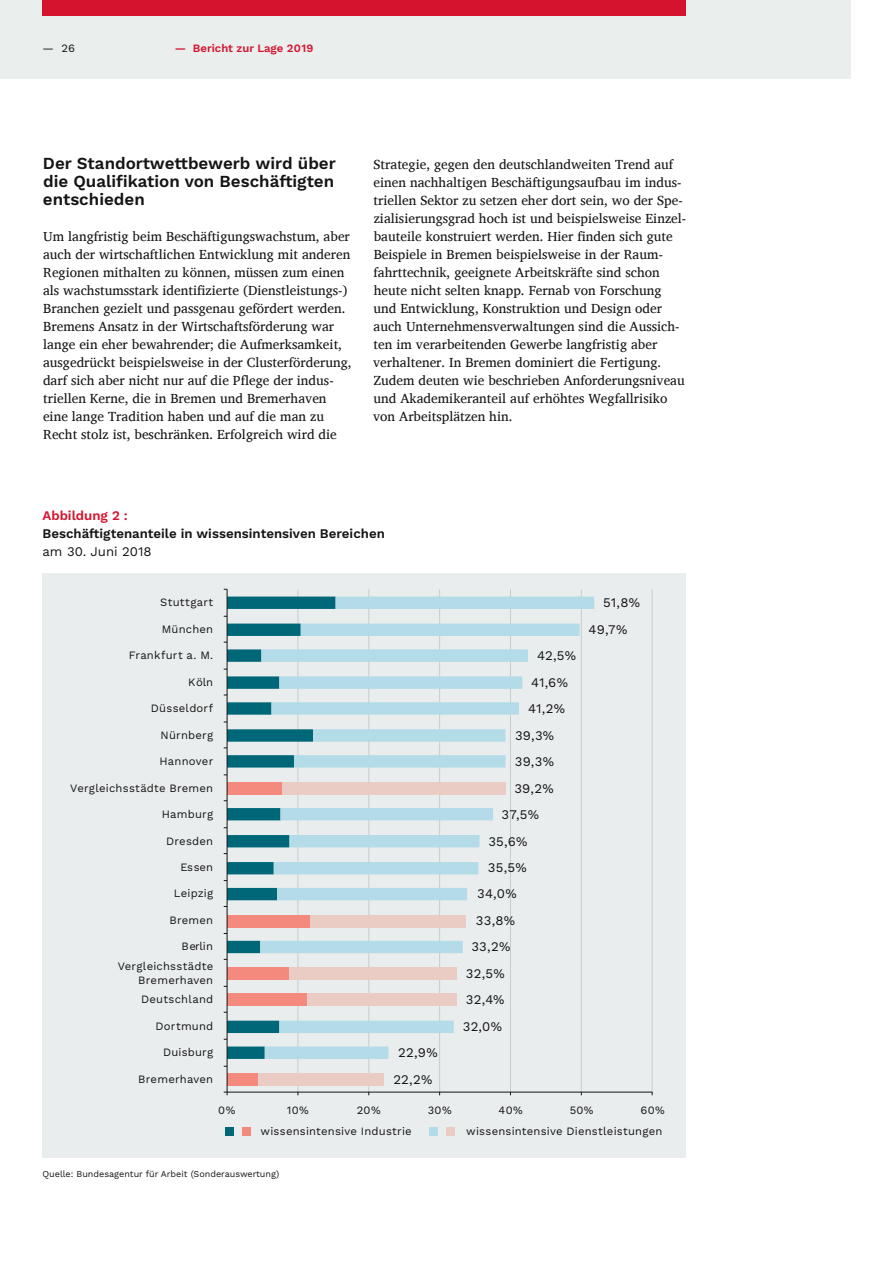
<style>
.page{position:relative;width:893px;height:1263px;background:#fff}
.page>*{position:absolute;margin:0;border:0;box-sizing:border-box;transform-origin:0 0}
.Fließtext_Charis_9pt{font:600 16.8px/18px "Work Sans";color:#141414;text-align:justify}
.Fließtext_Charis_9pt-2{font:13.5px/18px "Charis SIL";color:#141414}
.Headline_Absatz_8_8p{font:13.2px/26.4px "Work Sans";letter-spacing:.015em;color:#141414}
.Headline_Absatz_8_8p-2{font:600 13.2px "Work Sans";color:#141414}
.Fließtext_Charis_9pt-3{font:600 13.2px "Work Sans";color:#d4142e}
.t1{font:11.25px/19.8px "Work Sans";letter-spacing:.02em;color:#141414;text-align:right}
.t2{font:600 11.25px "Work Sans";color:#d4142e}
.Headline_Absatz_8_8p-3{font:9px "Work Sans";color:#141414}
</style>
<div class="page">
<div style="left:0;top:0;width:850px;height:79px;background:#eaeeed"></div>
<div style="left:43px;top:0;width:643px;height:16px;background:#d4142e"></div>
<div style="left:43px;top:574px;width:641px;height:578px;background:#e9eded"></div>
<hr style="left:652px;top:589px;width:1px;height:503px;background:#c4cfcd">
<hr style="left:581px;top:589px;width:1px;height:503px;background:#c4cfcd">
<hr style="left:510px;top:589px;width:1px;height:503px;background:#c4cfcd">
<hr style="left:439px;top:589px;width:1px;height:503px;background:#c4cfcd">
<hr style="left:368px;top:589px;width:1px;height:503px;background:#c4cfcd">
<hr style="left:298px;top:589px;width:1px;height:503px;background:#c4cfcd">
<div style="left:227px;top:1073px;width:31px;height:13px;background:#f48a7e"></div>
<svg style="left:228px;top:596px;width:32px;height:463px"></svg>
<div style="left:258px;top:1073px;width:126px;height:13px;background:#ebccc5"></div>
<svg style="left:260px;top:596px;width:334px;height:463px"></svg>
<div style="left:226px;top:1127px;width:8px;height:9px;background:#006779"></div>
<div style="left:242px;top:1127px;width:8px;height:9px;background:#f48a7e"></div>
<div style="left:430px;top:1127px;width:8px;height:9px;background:#b3dbe8"></div>
<div style="left:446px;top:1127px;width:9px;height:9px;background:#ebccc5"></div>
<hr style="left:227px;top:1092px;width:425px;height:1px;background:#141414">
<hr style="left:227px;top:589px;width:1px;height:503px;background:#141414">
<p class="t1" style="left:43px;top:38px;width:34px">— 26</p>
<p class="t2" style="left:175px;top:41px;width:140px">— Bericht zur Lage 2019</p>
<p class="Fließtext_Charis_9pt" style="left:43px;top:155px;width:295px">Der Standortwettbewerb wird über die Qualifikation von Beschäftigten entschieden</p>
<p class="Fließtext_Charis_9pt-2" style="left:43px;top:227px;width:310px">Um langfristig beim Beschäftigungswachstum, aber auch der wirtschaftlichen Entwicklung mit anderen Regionen mithalten zu können, müssen zum einen als wachstumsstark identifizierte (Dienstleistungs-)<br>Branchen gezielt und passgenau gefördert werden.<br>Bremens Ansatz in der Wirtschaftsförderung war lange ein eher bewahrender; die Aufmerksamkeit, ausgedrückt beispielsweise in der Clusterförderung, darf sich aber nicht nur auf die Pflege der indus&shy;triellen Kerne, die in Bremen und Bremerhaven eine lange Tradition haben und auf die man zu Recht stolz ist, beschränken. Erfolgreich wird die</p>
<p class="Fließtext_Charis_9pt-2" style="left:373px;top:155px;width:315px">Strategie, gegen den deutschlandweiten Trend auf einen nachhaltigen Beschäftigungsaufbau im indus&shy;triellen Sektor zu setzen eher dort sein, wo der Spe&shy;zialisierungsgrad hoch ist und beispielsweise Einzel&shy;bauteile konstruiert werden. Hier finden sich gute Beispiele in Bremen beispielsweise in der Raum&shy;fahrttechnik, geeignete Arbeitskräfte sind schon heute nicht selten knapp. Fernab von Forschung und Entwicklung, Konstruktion und Design oder auch Unternehmensverwaltungen sind die Aussich&shy;ten im verarbeitenden Gewerbe langfristig aber verhaltener. In Bremen dominiert die Fertigung.<br>Zudem deuten wie beschrieben Anforderungsniveau und Akademikeranteil auf erhöhtes Wegfallrisiko von Arbeitsplätzen hin.</p>
<p class="Fließtext_Charis_9pt-3" style="left:43px;top:507px;width:87px">Abbildung 2 :</p>
<p class="Headline_Absatz_8_8p-2" style="left:43px;top:525px;width:344px">Beschäftigtenanteile in wissensintensiven Bereichen</p>
<p class="Headline_Absatz_8_8p" style="left:43px;top:538px;width:111px">am 30. Juni 2018</p>
<p class="t1" style="left:160px;top:593px;width:55px">Stuttgart</p>
<p class="t1" style="left:162px;top:620px;width:53px">München</p>
<p class="t1" style="left:129px;top:646px;width:86px">Frankfurt a. M.</p>
<p class="t1" style="left:188px;top:672px;width:26px">Köln</p>
<p class="t1" style="left:151px;top:699px;width:64px">Düsseldorf</p>
<p class="t1" style="left:161px;top:725px;width:54px">Nürnberg</p>
<p class="t1" style="left:160px;top:752px;width:55px">Hannover</p>
<p class="t1" style="left:70px;top:778px;width:145px">Vergleichsstädte Bremen</p>
<p class="t1" style="left:162px;top:805px;width:53px">Hamburg</p>
<p class="t1" style="left:166px;top:831px;width:49px">Dresden</p>
<p class="t1" style="left:180px;top:858px;width:34px">Essen</p>
<p class="t1" style="left:174px;top:884px;width:41px">Leipzig</p>
<p class="t1" style="left:170px;top:911px;width:45px">Bremen</p>
<p class="t1" style="left:118px;top:937px;width:97px">Berlin<br>Vergleichsstädte</p>
<p class="t1" style="left:138px;top:970px;width:76px;text-align:left">Bremerhaven<br>Deutschland</p>
<p class="t1" style="left:155px;top:1016px;width:59px">Dortmund</p>
<p class="t1" style="left:163px;top:1043px;width:52px">Duisburg</p>
<p class="t1" style="left:138px;top:1069px;width:76px">Bremerhaven</p>
<p class="Headline_Absatz_8_8p" style="left:393px;top:1040px;width:46px;text-align:center">22,9%<br>22,2%</p>
<p class="Headline_Absatz_8_8p" style="left:537px;top:643px;width:40px">42,5%</p>
<p class="Headline_Absatz_8_8p" style="left:531px;top:670px;width:38px">41,6%</p>
<p class="Headline_Absatz_8_8p" style="left:528px;top:696px;width:38px">41,2%</p>
<p class="Headline_Absatz_8_8p" style="left:515px;top:722px;width:41px">39,3%</p>
<p class="Headline_Absatz_8_8p" style="left:515px;top:749px;width:41px">39,3%</p>
<p class="Headline_Absatz_8_8p" style="left:514px;top:775px;width:41px">39,2%</p>
<p class="Headline_Absatz_8_8p" style="left:502px;top:802px;width:39px">37,5%</p>
<p class="Headline_Absatz_8_8p" style="left:488px;top:828px;width:41px">35,6%</p>
<p class="Headline_Absatz_8_8p" style="left:488px;top:855px;width:40px">35,5%</p>
<p class="Headline_Absatz_8_8p" style="left:477px;top:881px;width:41px">34,0%</p>
<p class="Headline_Absatz_8_8p" style="left:476px;top:908px;width:41px">33,8%</p>
<p class="Headline_Absatz_8_8p" style="left:471px;top:934px;width:41px">33,2%</p>
<p class="Headline_Absatz_8_8p" style="left:466px;top:961px;width:40px">32,5%</p>
<p class="Headline_Absatz_8_8p" style="left:466px;top:987px;width:40px">32,4%</p>
<p class="Headline_Absatz_8_8p" style="left:463px;top:1013px;width:41px">32,0%</p>
<p class="Headline_Absatz_8_8p" style="left:589px;top:590px;width:53px;text-indent:15px">51,8%<br>49,7%</p>
<p class="t1" style="left:218px;top:1100px;width:18px">0%</p>
<p class="t1" style="left:287px;top:1100px;width:23px">10%</p>
<p class="t1" style="left:357px;top:1100px;width:25px">20%</p>
<p class="t1" style="left:428px;top:1100px;width:25px">30%</p>
<p class="t1" style="left:499px;top:1100px;width:26px">40%</p>
<p class="t1" style="left:570px;top:1100px;width:25px">50%</p>
<p class="t1" style="left:640px;top:1100px;width:26px">60%</p>
<p class="t1" style="left:261px;top:1121px;width:153px">wissensintensive Industrie</p>
<p class="t1" style="left:466px;top:1121px;width:198px">wissensintensive Dienstleistungen</p>
<p class="Headline_Absatz_8_8p-3" style="left:43px;top:1168px;width:238px">Quelle: Bundesagentur für Arbeit (Sonderauswertung)</p>
</div>
